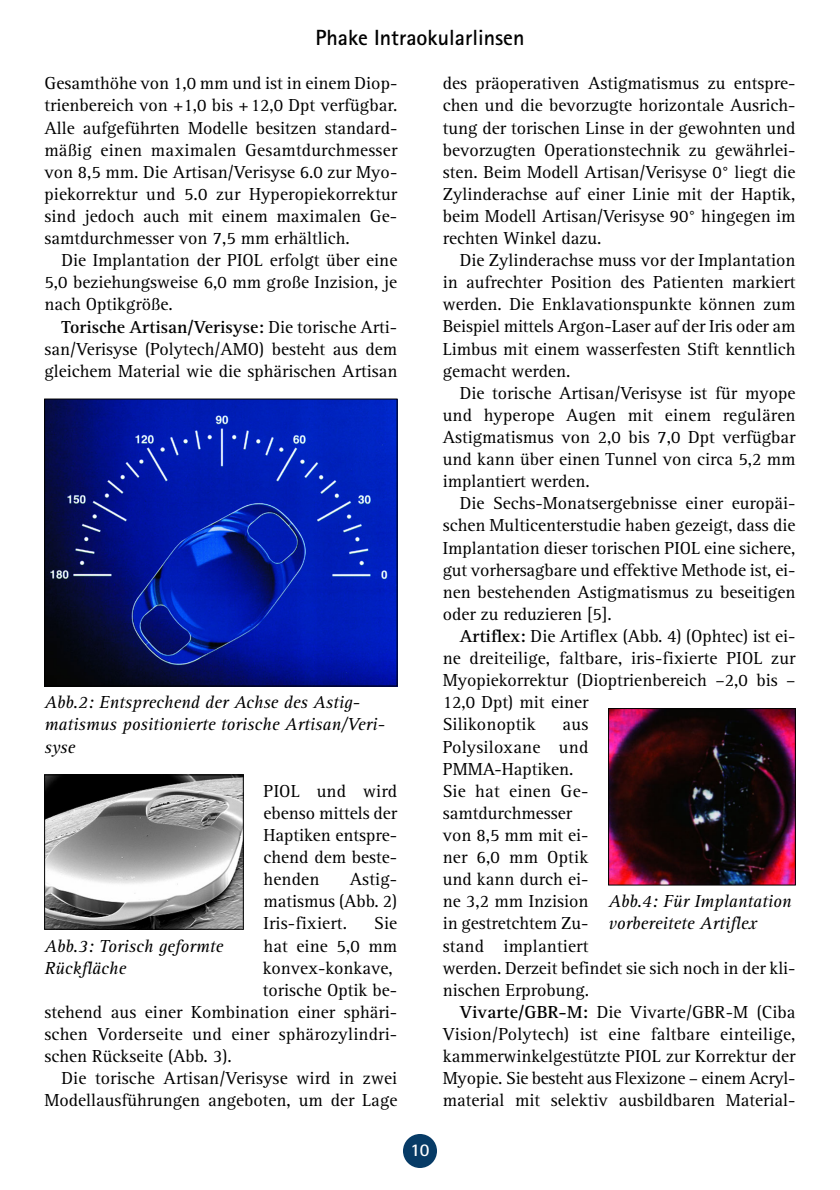
<style>
.page{position:relative;width:840px;height:1190px;background:#fff}
.page>*{position:absolute;margin:0;border:0;box-sizing:border-box;transform-origin:0 0}
.t1{font:700 22px "Agfa Rotis Sans Serif";color:#000}
.t2{font:18px/22.2px "Agfa Rotis Serif";color:#000;text-align:justify}
.t3{font:italic 18px/22.2px "Agfa Rotis Serif";color:#000}
.t4{font:700 18px "Agfa Rotis Sans Serif";color:#fff}
.s1{font-weight:700}
</style>
<div class="page">
<div style="left:403px;top:1134px;width:34px;height:34px;background:#073b66;border-radius:50%"></div>
<img style="left:46px;top:401px;width:349px;height:283px">
<div style="left:44px;top:399px;width:353px;height:287px;border:1px solid #000"></div>
<img style="left:46px;top:777px;width:196px;height:150px">
<div style="left:44px;top:775px;width:200px;height:154px;border:1px solid #000"></div>
<img style="left:610px;top:710px;width:184px;height:173px">
<div style="left:608px;top:708px;width:188px;height:177px;border:1px solid #000"></div>
<p class="t1" style="left:316px;top:29px;width:210px">Phake Intraokularlinsen</p>
<p class="t2" style="left:44px;top:73px;width:354px">Gesamthöhe von 1,0 mm und ist in einem Diop&shy;trienbereich von +1,0 bis +12,0 Dpt verfügbar.<br>Alle aufgeführten Modelle besitzen standard&shy;mäßig einen maximalen Gesamtdurchmesser von 8,5 mm. Die Artisan/Verisyse 6.0 zur Myo&shy;piekorrektur und 5.0 zur Hyperopiekorrektur sind jedoch auch mit einem maximalen Ge&shy;samtdurchmesser von 7,5 mm erhältlich.</p>
<p class="t2" style="left:44px;top:250px;width:354px;text-indent:17px">Die Implantation der PIOL erfolgt über eine 5,0 beziehungsweise 6,0 mm große Inzision, je nach Optikgröße.</p>
<p class="t2" style="left:44px;top:317px;width:354px;text-indent:17px"><span class="s1">Torische Artisan/Verisyse:</span> Die torische Arti&shy;san/Verisyse (Polytech/AMO) besteht aus dem gleichem Material wie die sphärischen Artisan</p>
<p class="t2" style="left:443px;top:73px;width:354px">des präoperativen Astigmatismus zu entspre&shy;chen und die bevorzugte horizontale Ausrich&shy;tung der torischen Linse in der gewohnten und bevorzugten Operationstechnik zu gewährlei&shy;sten. Beim Modell Artisan/Verisyse 0° liegt die Zylinderachse auf einer Linie mit der Haptik, beim Modell Artisan/Verisyse 90° hingegen im rechten Winkel dazu.</p>
<p class="t2" style="left:443px;top:250px;width:354px;text-indent:17px">Die Zylinderachse muss vor der Implantation in aufrechter Position des Patienten markiert werden. Die Enklavationspunkte können zum Beispiel mittels Argon-Laser auf der Iris oder am Limbus mit einem wasserfesten Stift kenntlich gemacht werden.</p>
<p class="t2" style="left:443px;top:383px;width:354px;text-indent:17px">Die torische Artisan/Verisyse ist für myope und hyperope Augen mit einem regulären Astigmatismus von 2,0 bis 7,0 Dpt verfügbar und kann über einen Tunnel von circa 5,2 mm implantiert werden.</p>
<p class="t2" style="left:443px;top:494px;width:354px;text-indent:17px">Die Sechs-Monatsergebnisse einer europäi&shy;schen Multicenterstudie haben gezeigt, dass die Implantation dieser torischen PIOL eine sichere, gut vorhersagbare und effektive Methode ist, ei&shy;nen bestehenden Astigmatismus zu beseitigen oder zu reduzieren [5].</p>
<p class="t2" style="left:443px;top:626px;width:354px;text-align:left;text-indent:17px"><span class="s1">Artiflex:</span> Die Artiflex (Abb. 4) (Ophtec) ist ei&shy;ne dreiteilige, faltbare, iris-fixierte PIOL zur Myopiekorrektur (Dioptrienbereich –2,0 bis – 12,0 Dpt) mit einer<br>Silikonoptik</p>
<p class="t3" style="left:45px;top:693px;width:342px">Abb.2: Entsprechend der Achse des Astig&shy;matismus positionierte torische Artisan/Veri&shy;syse</p>
<p class="t2" style="left:443px;top:715px;width:354px;text-align:left;text-indent:120px">aus<br>Polysiloxane und<br>PMMA-Haptiken.<br>Sie hat einen Ge-<br>samtdurchmesser<br>von 8,5 mm mit ei-<br>ner 6,0 mm Optik<br>und kann durch ei-<br>ne 3,2 mm Inzision<br>in gestretchtem Zu-<br>stand implantiert<br>werden. Derzeit befindet sie sich noch in der kli&shy;nischen Erprobung.</p>
<p class="t2" style="left:443px;top:1002px;width:354px;text-indent:17px"><span class="s1">Vivarte/GBR-M:</span> Die Vivarte/GBR-M (Ciba Vision/Polytech) ist eine faltbare einteilige, kammerwinkelgestützte PIOL zur Korrektur der Myopie. Sie besteht aus Flexizone – einem Acryl&shy;material mit selektiv ausbildbaren Material-</p>
<p class="t2" style="left:264px;top:781px;width:135px">PIOL und wird ebenso mittels der Haptiken entspre&shy;chend dem beste&shy;henden</p>
<p class="t2" style="left:264px;top:869px;width:135px;text-indent:86px">Astig&shy;matismus (Abb. 2)<br>Iris-fixiert.</p>
<p class="t3" style="left:609px;top:892px;width:185px">Abb.4: Für Implantation vorbereitete Artiflex</p>
<p class="t2" style="left:374px;top:914px;width:25px">Sie</p>
<p class="t2" style="left:264px;top:936px;width:135px">hat eine 5,0 mm</p>
<p class="t2" style="left:263px;top:958px;width:132px">konvex-konkave,</p>
<p class="t2" style="left:263px;top:980px;width:136px">torische Optik be-</p>
<p class="t2" style="left:44px;top:1002px;width:354px">stehend aus einer Kombination einer sphäri-</p>
<p class="t2" style="left:44px;top:1024px;width:354px">schen Vorderseite und einer sphärozylindri-</p>
<p class="t2" style="left:44px;top:1046px;width:189px">schen Rückseite (Abb. 3).</p>
<p class="t2" style="left:61px;top:1068px;width:337px">Die torische Artisan/Verisyse wird in zwei</p>
<p class="t2" style="left:44px;top:1091px;width:354px">Modellausführungen angeboten, um der Lage</p>
<p class="t3" style="left:45px;top:936px;width:180px">Abb.3: Torisch geformte<br>Rückfläche</p>
<p class="t4" style="left:410px;top:1143px;width:21px">10</p>
</div>
